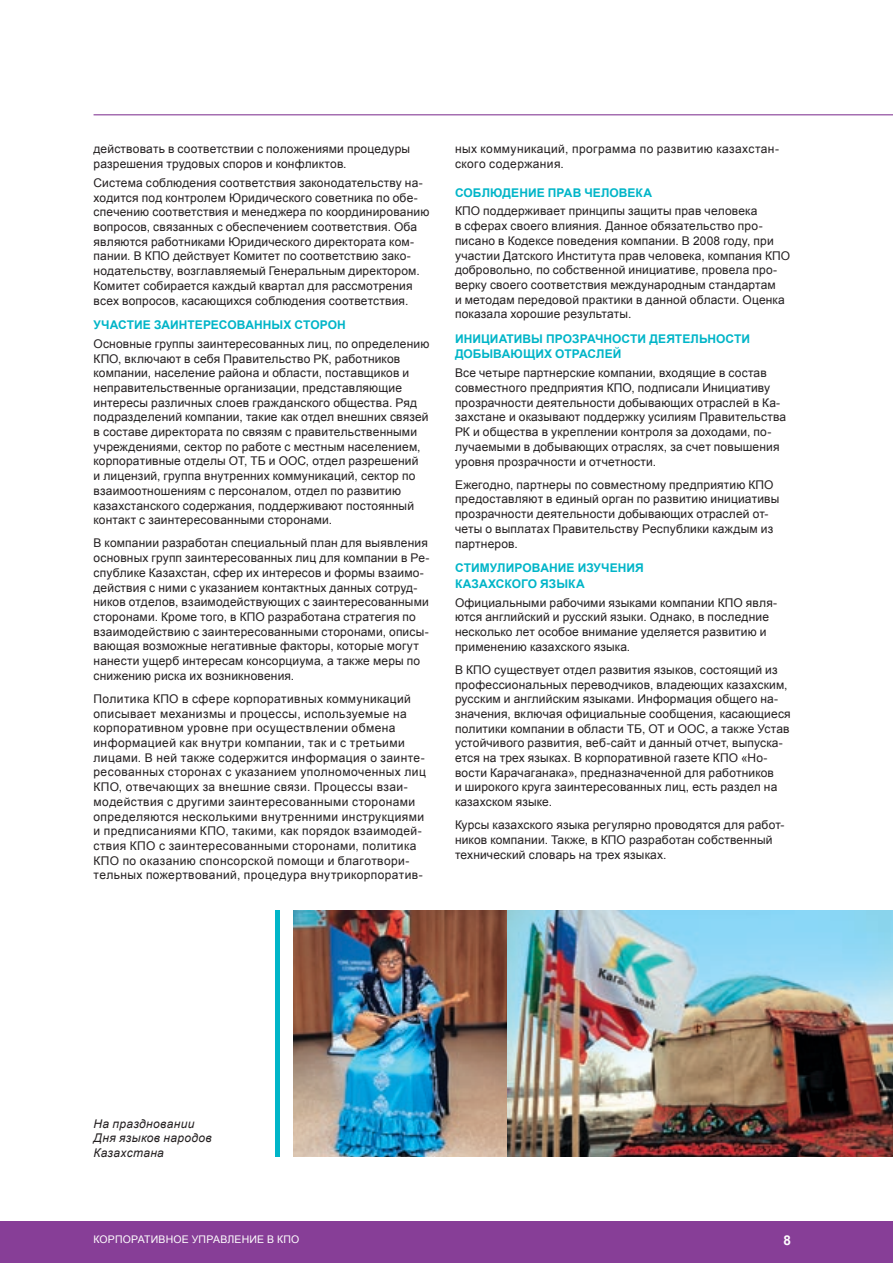
<style>
.page{position:relative;width:893px;height:1263px;background:#fff}
.page>*{position:absolute;margin:0;border:0;box-sizing:border-box;transform-origin:0 0}
.t1{font:700 13.5px "Arial";color:#fff}
.Body{font:12px/14.7px "Arial";letter-spacing:.015em;color:#231f20}
.Body-2{font:12px/14.7px "Arial";letter-spacing:.035em;color:#231f20}
.Subhead_2{font:700 12px/15.8px "Arial";letter-spacing:.005em;color:#00b5c8}
.Podpis{font:italic 12px/14.4px "Arial";letter-spacing:.03em;color:#231f20}
.Colontitul{font:10.5px "Arial";letter-spacing:.015em;color:#fff}
</style>
<div class="page">
<hr style="left:0;top:0;width:1px;height:1263px;background:#231f20">
<div style="left:0;top:1222px;width:893px;height:41px;background:#873e97"></div>
<hr style="left:94px;top:114px;width:799px;height:1px;background:#873e97">
<hr style="left:275px;top:910px;width:4px;height:247px;background:#00b5c8">
<img style="left:293px;top:910px;width:600px;height:247px">
<p class="Body" style="left:94px;top:142px;width:318px">действовать в соответствии с положениями процедуры разрешения трудовых споров и конфликтов.</p>
<p class="Body" style="left:94px;top:176px;width:337px">Система соблюдения соответствия законодательству на&shy;ходится под контролем Юридического советника по обе&shy;спечению соответствия и менеджера по координированию вопросов, связанных с обеспечением соответствия. Оба являются работниками Юридического директората ком&shy;пании. В КПО действует Комитет по соответствию зако&shy;нодательству, возглавляемый Генеральным директором.<br>Комитет собирается каждый квартал для рассмотрения всех вопросов, касающихся соблюдения соответствия.</p>
<p class="Subhead_2" style="left:94px;top:317px;width:254px">УЧАСТИЕ ЗАИНТЕРЕСОВАННЫХ СТОРОН</p>
<p class="Body" style="left:94px;top:336px;width:337px">Основные группы заинтересованных лиц, по определению КПО, включают в себя Правительство РК, работников компании, население района и области, поставщиков и неправительственные организации, представляющие интересы различных слоев гражданского общества. Ряд подразделений компании, такие как отдел внешних связей в составе директората по связям с правительственными учреждениями, сектор по работе с местным населением, корпоративные отделы ОТ, ТБ и ООС, отдел разрешений<br>и лицензий, группа внутренних коммуникаций, сектор по взаимоотношениям с персоналом, отдел по развитию казахстанского содержания, поддерживают постоянный контакт с заинтересованными сторонами.</p>
<p class="Body" style="left:94px;top:536px;width:337px">В компании разработан специальный план для выявления основных групп заинтересованных лиц для компании в Ре&shy;спублике Казахстан, сфер их интересов и формы взаимо&shy;действия с ними с указанием контактных данных сотруд&shy;ников отделов, взаимодействующих с заинтересованными сторонами. Кроме того, в КПО разработана стратегия по взаимодействию с заинтересованными сторонами, описы&shy;вающая возможные негативные факторы, которые могут нанести ущерб интересам консорциума, а также меры по снижению риска их возникновения.</p>
<p class="Body-2" style="left:94px;top:691px;width:334px">Политика КПО в cфере корпоративных коммуникаций описывает механизмы и процессы, используемые на корпоративном уровне при осуществлении обмена информацией как внутри компании, так и с третьими лицами. В ней также содержится информация о заинте&shy;ресованных сторонах с указанием уполномоченных лиц КПО, отвечающих за внешние связи. Процессы взаи&shy;модействия с другими заинтересованными сторонами определяются несколькими внутренними инструкциями и предписаниями КПО, такими, как порядок взаимодей&shy;ствия КПО с заинтересованными сторонами, политика КПО по оказанию спонсорской помощи и благотвори&shy;тельных пожертвований, процедура внутрикорпоратив-</p>
<p class="Body-2" style="left:455px;top:142px;width:326px">ных коммуникаций, программа по развитию казахстан&shy;ского содержания.</p>
<p class="Subhead_2" style="left:455px;top:185px;width:199px">СОБЛЮДЕНИЕ ПРАВ ЧЕЛОВЕКА</p>
<p class="Body" style="left:455px;top:204px;width:337px">КПО поддерживает принципы защиты прав человека<br>в сферах своего влияния. Данное обязательство про&shy;писано в Кодексе поведения компании. В 2008 году, при участии Датского Института прав человека, компания КПО добровольно, по собственной инициативе, провела про&shy;верку своего соответствия международным стандартам<br>и методам передовой практики в данной области. Оценка показала хорошие результаты.</p>
<p class="Subhead_2" style="left:455px;top:331px;width:297px">ИНИЦИАТИВЫ ПРОЗРАЧНОCТИ ДЕЯТЕЛЬНОСТИ<br>ДОБЫВАЮЩИХ ОТРАСЛЕЙ</p>
<p class="Body" style="left:455px;top:366px;width:333px">Все четыре партнерские компании, входящие в состав совместного предприятия КПО, подписали Инициативу прозрачности деятельности добывающих отраслей в Ка&shy;захстане и оказывают поддержку усилиям Правительства РК и общества в укреплении контроля за доходами, по&shy;лучаемыми в добывающих отраслях, за счет повышения уровня прозрачности и отчетности.</p>
<p class="Body" style="left:455px;top:477px;width:326px">Ежегодно, партнеры по совместному предприятию КПО предоставляют в единый орган по развитию инициативы прозрачности деятельности добывающих отраслей от&shy;четы о выплатах Правительству Республики каждым из партнеров.</p>
<p class="Subhead_2" style="left:455px;top:560px;width:190px">СТИМУЛИРОВАНИЕ ИЗУЧЕНИЯ<br>КАЗАХСКОГО ЯЗЫКА</p>
<p class="Body" style="left:455px;top:595px;width:324px">Официальными рабочими языками компании КПО явля&shy;ются английский и русский языки. Однако, в последние несколько лет особое внимание уделяется развитию и применению казахского языка.</p>
<p class="Body" style="left:455px;top:662px;width:337px">В КПО существует отдел развития языков, состоящий из профессиональных переводчиков, владеющих казахским, русским и английским языками. Информация общего на&shy;значения, включая официальные сообщения, касающиеся политики компании в области ТБ, ОТ и ООС, а также Устав устойчивого развития, веб-сайт и данный отчет, выпуска&shy;ется на трех языках. В корпоративной газете КПО «Но&shy;вости Карачаганака», предназначенной для работников<br>и широкого круга заинтересованных лиц, есть раздел на казахском языке.</p>
<p class="Body" style="left:455px;top:818px;width:331px">Курсы казахского языка регулярно проводятся для работ&shy;ников компании. Также, в КПО разработан собственный технический словарь на трех языках.</p>
<p class="Podpis" style="left:94px;top:1116px;width:120px">На праздновании<br>Дня языков народов<br>Казахстана</p>
<p class="Colontitul" style="left:94px;top:1232px;width:15px">Корпорат</p>
<p class="Colontitul" style="left:151px;top:1232px;width:16px">ивно</p>
<p class="Colontitul" style="left:182px;top:1232px;width:25px">е управ</p>
<p class="Colontitul" style="left:228px;top:1232px;width:73px">ление в КПО</p>
<p class="t1" style="left:783px;top:1231px;width:9px">8</p>
</div>
